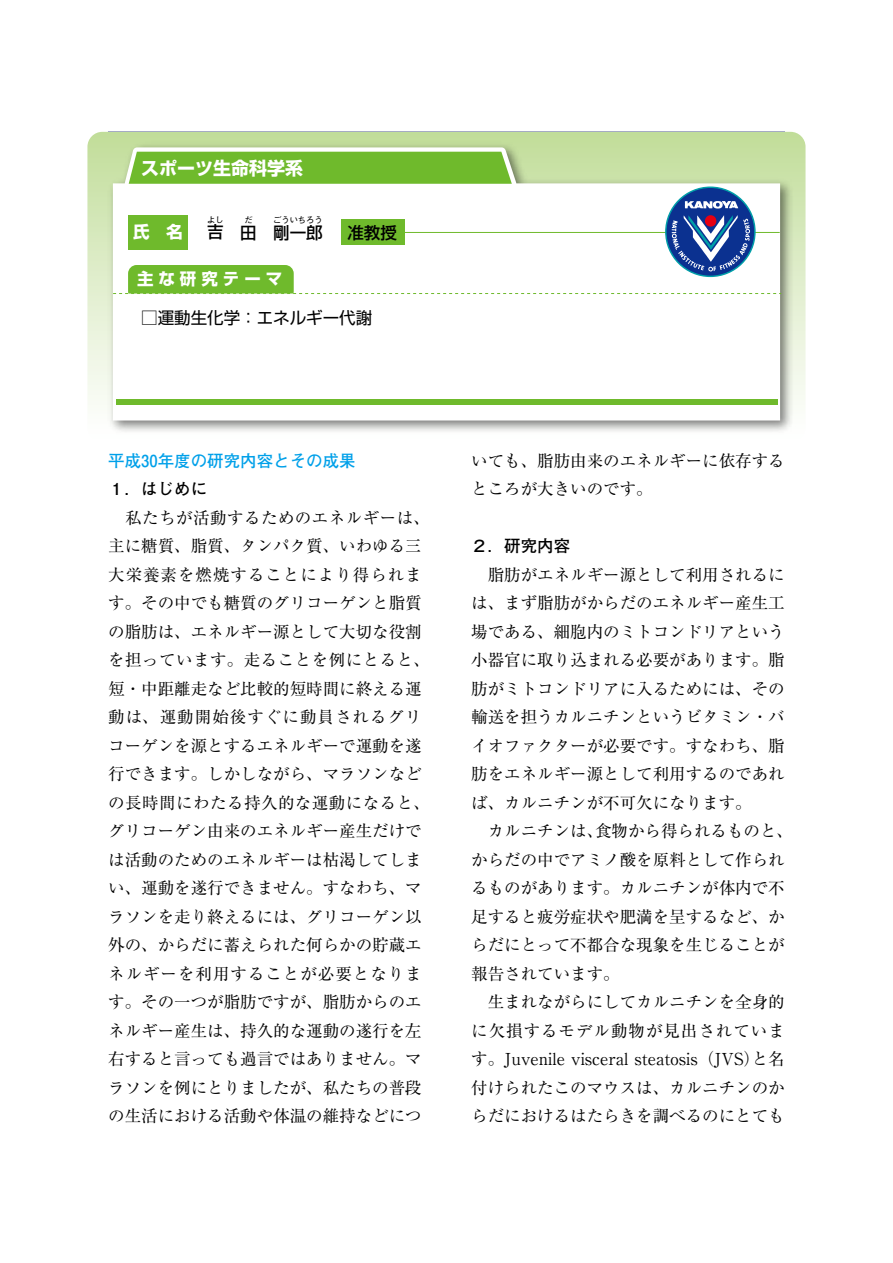
<style>
.page{position:relative;width:893px;height:1263px;background:#fff}
.page>*{position:absolute;margin:0;border:0;box-sizing:border-box;transform-origin:0 0}
.t1{font:700 18px "Shin Go Pro";color:#fff}
.t2{font:16.5px/28.5px "Ryumin Pro";color:#000}
.t3{font:700 16.5px "Futo Go B101 Pro";color:#00a0e9}
.t4{font:16.5px "Shin Go Pro";color:#000}
.t5{font:500 16.5px "Shin Go Pro";color:#000}
.t6{font:700 16.5px "Shin Go Pro";letter-spacing:.3em;color:#fff}
.t7{font:700 16.5px "Futo Go B101 Pro";color:#000}
.t8{font:700 16.5px "Futo Go B101 Pr 6 N";color:#000}
.t9{font:500 8.25px "Shin Go Pro";color:#000}
</style>
<div class="page">
<svg style="left:87px;top:132px;width:718px;height:273px;background:#d2e6b6"></svg>
<img style="left:104px;top:139px;width:693px;height:293px">
<svg style="left:113px;top:147px;width:667px;height:273px"></svg>
<div style="left:129px;top:152px;width:383px;height:32px;background:#6fba2c"></div>
<div style="left:116px;top:399px;width:662px;height:5px;background:#6fba2c"></div>
<div style="left:666px;top:187px;width:89px;height:89px;background:#0b3190;border-radius:50%"></div>
<svg style="left:685px;top:201px;width:53px;height:8px"></svg>
<svg style="left:113px;top:215px;width:668px;height:79px"></svg>
<p class="t1" style="left:141px;top:154px;width:163px">スポーツ生命科学系</p>
<p class="t9" style="left:273px;top:213px;width:51px">ごういちろう</p>
<p class="t9" style="left:244px;top:213px;width:10px">だ</p>
<p class="t9" style="left:207px;top:213px;width:18px">よし</p>
<p class="t6" style="left:133px;top:219px;width:51px">氏　名</p>
<p class="t6" style="left:137px;top:266px;width:147px">主な研究テーマ</p>
<p class="t5" style="left:108px;top:219px;width:117px">　　　　　　吉</p>
<p class="t5" style="left:273px;top:219px;width:125px">剛一郎　 准教授</p>
<p class="t5" style="left:240px;top:219px;width:18px">田</p>
<p class="t4" style="left:108px;top:304px;width:265px">　　□運動生化学：エネルギー代謝</p>
<p class="t3" style="left:108px;top:447px;width:249px">平成30年度の研究内容とその成果</p>
<p class="t7" style="left:108px;top:476px;width:101px">1.はじめに</p>
<p class="t2" style="left:108px;top:502px;width:323px">　私たちが活動するためのエネルギーは、主に糖質、脂質、タンパク質、いわゆる三大栄養素を燃焼することにより得られます。その中でも糖質のグリコーゲンと脂質の脂肪は、エネルギー源として大切な役割を担っています。走ることを例にとると、短・中距離走など比較的短時間に終える運動は、運動開始後すぐに動員されるグリコーゲンを源とするエネルギーで運動を遂行できます。しかしながら、マラソンなどの長時間にわたる持久的な運動になると、グリコーゲン由来のエネルギー産生だけでは活動のためのエネルギーは枯渇してしまい、運動を遂行できません。すなわち、マラソンを走り終えるには、グリコーゲン以外の、からだに蓄えられた何らかの貯蔵エネルギーを利用することが必要となります。その一つが脂肪ですが、脂肪からのエネルギー産生は、持久的な運動の遂行を左右すると言っても過言ではありません。マラソンを例にとりましたが、私たちの普段の生活における活動や体温の維持などにつ</p>
<p class="t2" style="left:471px;top:445px;width:315px">いても、脂肪由来のエネルギーに依存するところが大きいのです。</p>
<p class="t8" style="left:471px;top:533px;width:100px">2.研究内容</p>
<p class="t2" style="left:471px;top:559px;width:323px">　脂肪がエネルギー源として利用されるには、まず脂肪がからだのエネルギー産生工場である、細胞内のミトコンドリアという小器官に取り込まれる必要があります。脂肪がミトコンドリアに入るためには、その輸送を担うカルニチンというビタミン・バイオファクターが必要です。すなわち、脂肪をエネルギー源として利用するのであれば、カルニチンが不可欠になります。<br>　カルニチンは、食物から得られるものと、からだの中でアミノ酸を原料として作られるものがあります。カルニチンが体内で不足すると疲労症状や肥満を呈するなど、からだにとって不都合な現象を生じることが報告されています。<br>　生まれながらにしてカルニチンを全身的に欠損するモデル動物が見出されています。Juvenile visceral steatosis（JVS）と名付けられたこのマウスは、カルニチンのからだにおけるはたらきを調べるのにとても</p>
</div>
